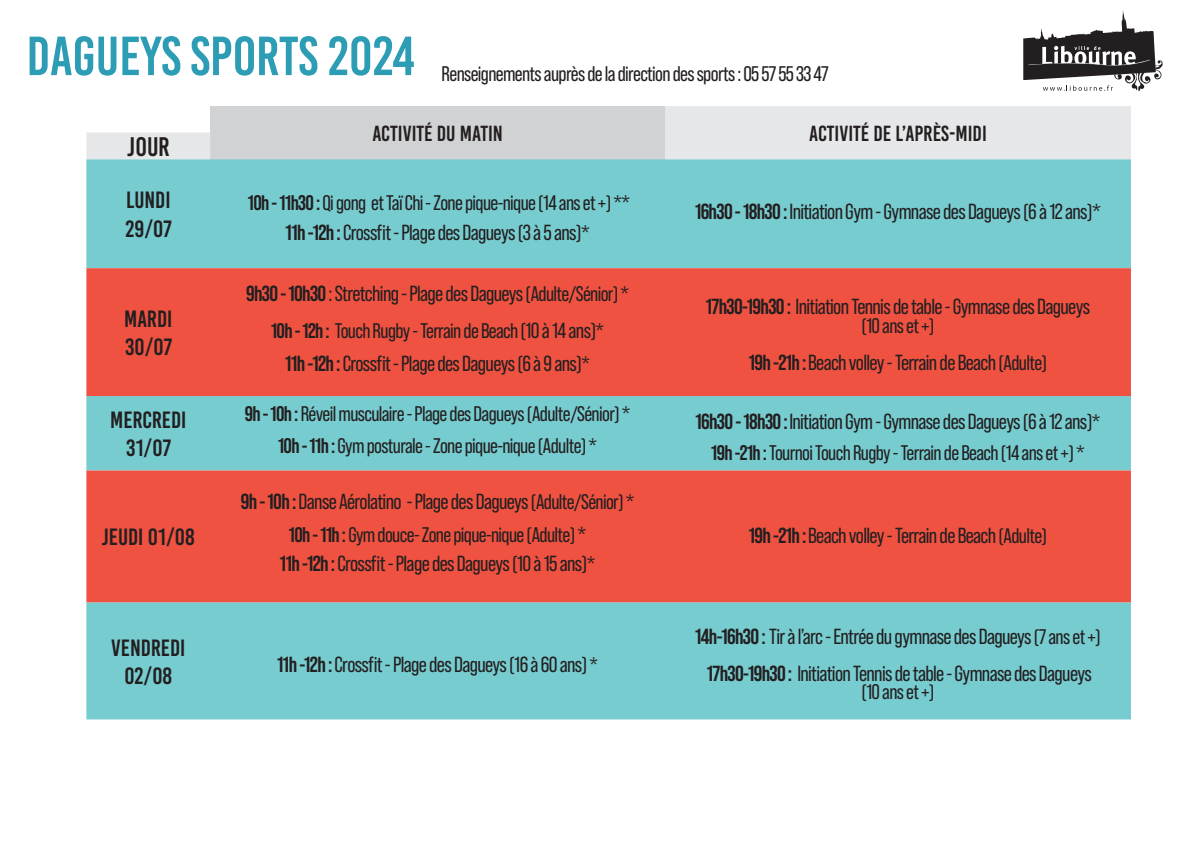
<style>
.page{position:relative;width:1191px;height:842px;background:#fff}
.page>*{position:absolute;margin:0;border:0;box-sizing:border-box;transform-origin:0 0}
.t1{font:55px "Bebas Kai";color:#2d9db5}
.t2{font:26.9px "Bebas Kai";color:#231f20}
.t3{font:23.5px/28.2px "Bebas Kai";color:#231f20}
.t4{font:21.8px "Bebas Neue Pro";letter-spacing:-.03em;color:#231f20}
.t5{font:21.8px "Bebas Kai";color:#231f20}
.t6{font:21.1px "Bebas Neue Pro";letter-spacing:-.03em;color:#231f20}
.s1{font-weight:700}
.s2{font-size:21.1px}
.s3{font-size:21.8px}
</style>
<div class="page">
<svg style="left:1023px;top:11px;width:139px;height:80px"></svg>
<svg style="left:86px;top:106px;width:1045px;height:53px;background:#dedfe1"></svg>
<div style="left:86px;top:159px;width:1045px;height:560px;background:#77ccd0"></div>
<svg style="left:86px;top:268px;width:1045px;height:334px;background:#d56d61"></svg>
<p class="t1" style="left:26px;top:27px;width:390px">DAGUEYS SPORTS 2024</p>
<p class="t6" style="left:441px;top:62px;width:388px">Renseignements auprès de la direction des sports : 05 57 55 33 47</p>
<p class="t5" style="left:372px;top:122px;width:132px">ACTIVITÉ DU MATIN</p>
<p class="t5" style="left:809px;top:122px;width:179px">ACTIVITÉ DE L’APRÈS-MIDI</p>
<p class="t2" style="left:127px;top:132px;width:44px">JOUR</p>
<p class="t3" style="left:125px;top:186px;width:48px">LUNDI<br>29/07</p>
<p class="t6" style="left:248px;top:191px;width:383px"><span class="s1">10h - 11h30 :</span> Qi gong et Taï Chi - Zone pique-nique (14 ans et +) **</p>
<p class="t4" style="left:695px;top:199px;width:407px"><span class="s1">16h30 - 18h30 :</span> Initiation Gym - Gymnase des Dagueys (6 à 12 ans)*</p>
<p class="t4" style="left:285px;top:220px;width:306px"><span class="s1">11h -12h :</span> Crossfit - Plage des Dagueys (3 à 5 ans)<span class="s2">*</span></p>
<p class="t3" style="left:124px;top:305px;width:50px">MARDI<br>30/07</p>
<p class="t4" style="left:246px;top:281px;width:384px"><span class="s1">9h30 - 10h30</span> : Stretching - Plage des Dagueys <span class="s2">(Adulte/Sénior) *</span></p>
<p class="t6" style="left:271px;top:319px;width:334px"><span class="s1">10h - 12h :</span> Touch Rugby - Terrain de Beach <span class="s3">(10 à 14 ans)</span>*</p>
<p class="t4" style="left:285px;top:351px;width:306px"><span class="s1">11h -12h :</span> Crossfit - Plage des Dagueys (6 à 9 ans)<span class="s2">*</span></p>
<p class="t3" style="left:110px;top:406px;width:78px;text-align:center">MERCREDI<br>31/07</p>
<p class="t6" style="left:245px;top:402px;width:387px"><span class="s1">9h - 10h :</span> Réveil musculaire - Plage des Dagueys (Adulte/Sénior) *</p>
<p class="t6" style="left:278px;top:434px;width:321px"><span class="s1">10h - 11h :</span> Gym posturale - Zone pique-nique (Adulte) *</p>
<p class="t3" style="left:102px;top:523px;width:94px">JEUDI 01/08</p>
<p class="t3" style="left:111px;top:633px;width:75px;text-align:center">VENDREDI<br>02/08</p>
<p class="t4" style="left:241px;top:489px;width:395px"><span class="s1">9h - 10h :</span> Danse Aérolatino - Plage des Dagueys <span class="s2">(Adulte/Sénior) *</span></p>
<p class="t6" style="left:289px;top:522px;width:299px"><span class="s1">10h - 11h :</span> Gym douce- Zone pique-nique(Adulte) <span class="s3">*</span></p>
<p class="t4" style="left:280px;top:552px;width:317px"><span class="s1">11h -12h :</span> Crossfit - Plage des Dagueys (10 à 15 ans)<span class="s2">*</span></p>
<p class="t4" style="left:277px;top:652px;width:322px"><span class="s1">11h -12h :</span> Crossfit - Plage des Dagueys (16 à 60 ans) <span class="s2">*</span></p>
<p class="t4" style="left:706px;top:294px;width:386px"><span class="s1">17h30-19h30 :</span> Initiation Tennis de table - Gymnase des Dagueys</p>
<p class="t6" style="left:861px;top:314px;width:75px">(10 ans et +)</p>
<p class="t4" style="left:749px;top:350px;width:300px"><span class="s1">19h -21h :</span>Beach volley - Terrain de Beach <span class="s2">(Adulte)</span></p>
<p class="t4" style="left:695px;top:409px;width:406px"><span class="s1">16h30 - 18h30 :</span>Initiation Gym - Gymnase des Dagueys (6 à 12 ans)<span class="s2">*</span></p>
<p class="t6" style="left:711px;top:441px;width:375px"><span class="s1">19h -21h :</span> Tournoi Touch Rugby - Terrain de Beach (14 ans et +) *</p>
<p class="t4" style="left:749px;top:523px;width:300px"><span class="s1">19h -21h :</span>Beach volley - Terrain de Beach <span class="s2">(Adulte)</span></p>
<p class="t4" style="left:695px;top:624px;width:407px"><span class="s1">14h-16h30 :</span> Tir à l’arc - Entrée du gymnase des Dagueys <span class="s2">(7 ans et +)</span></p>
<p class="t4" style="left:707px;top:661px;width:386px"><span class="s1">17h30-19h30 :</span> Initiation Tennis de table - Gymnase des Dagueys</p>
<p class="t6" style="left:861px;top:680px;width:75px">(10 ans et +)</p>
</div>
